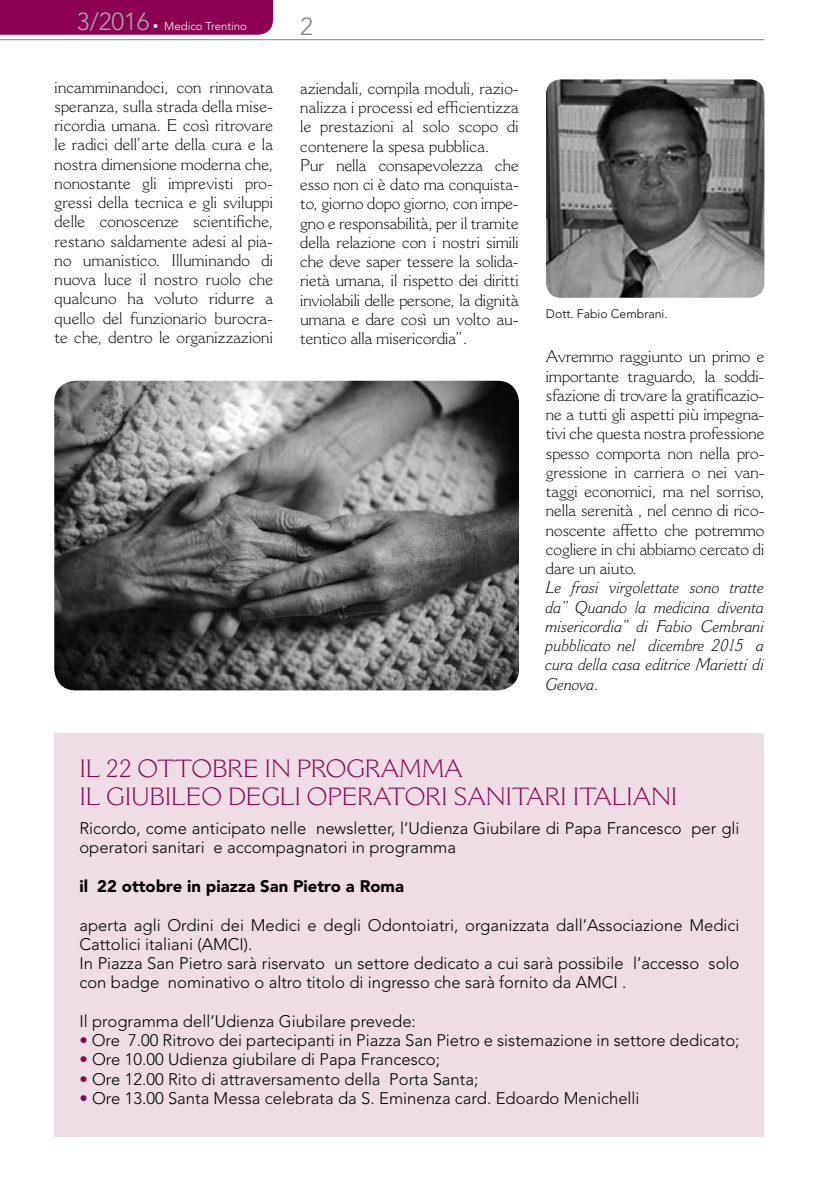
<style>
.page{position:relative;width:819px;height:1191px;background:#fff}
.page>*{position:absolute;margin:0;border:0;box-sizing:border-box;transform-origin:0 0}
.t1{font:300 24.5px "Cantoria";color:#8c0052}
.t2{font:300 24.5px "Avenir";color:#808285}
.t3{font:300 16.62px/19.2px "Cantoria";color:#000;text-align:justify}
.t4{font:300 16.62px/19.2px "Avenir";color:#000}
.t5{font:italic 300 16.62px/19.2px "Cantoria";color:#000;text-align:justify}
.t6{font:900 16.62px "Avenir";color:#000}
.t7{font:300 12.25px "Avenir";color:#000}
.t8{font:300 11.38px "Avenir";color:#fff}
.s1{font-size:24.5px;color:#a7a9ac}
.s2{color:#8c0052}
</style>
<div class="page">
<hr style="left:0;top:39px;width:764px;height:1px;background:#808285">
<div style="left:0;top:0;width:273px;height:35px;background:#8c0052"></div>
<img style="left:546px;top:79px;width:218px;height:219px">
<img style="left:54px;top:381px;width:465px;height:309px">
<div style="left:55px;top:733px;width:709px;height:403px;background:#efdde5"></div>
<p class="t8" style="left:77px;top:19px;width:171px"><span class="s1">3/2016</span> • Medico Trentino</p>
<h1 class="t2" style="left:300px;top:12px;width:14px">2</h1>
<p class="t3" style="left:55px;top:77px;width:220px">incamminandoci, con rinnovata speranza, sulla strada della mise&shy;ricordia umana. E così ritrovare le radici dell’arte della cura e la nostra dimensione moderna che, nonostante gli imprevisti pro&shy;gressi della tecnica e gli sviluppi delle conoscenze scientifiche, restano saldamente adesi al pia&shy;no umanistico. Illuminando di nuova luce il nostro ruolo che qualcuno ha voluto ridurre a quello del funzionario burocra&shy;te che, dentro le organizzazioni</p>
<p class="t3" style="left:300px;top:78px;width:220px;text-align:left">aziendali, compila moduli, razio&shy;nalizza i processi ed efficientizza le prestazioni al solo scopo di contenere la spesa pubblica.<br>Pur nella consapevolezza che esso non ci è dato ma conquista&shy;to, giorno dopo giorno, con impe&shy;gno e responsabilità, per il tramite della relazione con i nostri simili che deve saper tessere la solida&shy;rietà umana, il rispetto dei diritti inviolabili delle persone, la dignità umana e dare così un volto au&shy;tentico alla misericordia”.</p>
<p class="t7" style="left:546px;top:306px;width:123px">Dott. Fabio Cembrani.</p>
<p class="t3" style="left:546px;top:347px;width:220px">Avremmo raggiunto un primo e importante traguardo, la soddi&shy;sfazione di trovare la gratificazio&shy;ne a tutti gli aspetti più impegna&shy;tivi che questa nostra professione spesso comporta non nella pro&shy;gressione in carriera o nei van&shy;taggi economici, ma nel sorriso, nella serenità , nel cenno di rico&shy;noscente affetto che potremmo cogliere in chi abbiamo cercato di dare un aiuto.</p>
<p class="t5" style="left:546px;top:578px;width:220px">Le frasi virgolettate sono tratte da” Quando la medicina diventa misericordia” di Fabio Cembrani pubblicato nel dicembre 2015 a cura della casa editrice Marietti di Genova.</p>
<h1 class="t1" style="left:79px;top:753px;width:77px">Il 22 ottobre</h1>
<h1 class="t1" style="left:264px;top:753px;width:52px">in programma</h1>
<h1 class="t1" style="left:79px;top:781px;width:60px">il Giubileo</h1>
<h1 class="t1" style="left:228px;top:781px;width:15px">degli</h1>
<h1 class="t1" style="left:307px;top:781px;width:37px">Operatori</h1>
<h1 class="t1" style="left:453px;top:781px;width:29px">Sanitari</h1>
<h1 class="t1" style="left:572px;top:781px;width:22px">Italiani</h1>
<p class="t4" style="left:79px;top:819px;width:661px">Ricordo, come anticipato nelle newsletter, l’Udienza Giubilare di Papa Francesco per gli operatori sanitari e accompagnatori in programma</p>
<p class="t6" style="left:79px;top:876px;width:326px">il 22 ottobre in piazza San Pietro a Roma</p>
<p class="t4" style="left:79px;top:915px;width:661px">aperta agli Ordini dei Medici e degli Odontoiatri, organizzata dall’Associazione Medici Cattolici italiani (AMCI).<br>In Piazza San Pietro sarà riservato un settore dedicato a cui sarà possibile l’accesso solo con badge nominativo o altro titolo di ingresso che sarà fornito da AMCI .</p>
<p class="t4" style="left:79px;top:1011px;width:338px">Il programma dell’Udienza Giubilare prevede:</p>
<p class="t4" style="left:79px;top:1030px;width:661px"><span class="s2">•</span> Ore 7.00 Ritrovo dei partecipanti in Piazza San Pietro e sistemazione in settore dedicato;</p>
<p class="t4" style="left:79px;top:1050px;width:362px"><span class="s2">•</span> Ore 10.00 Udienza giubilare di Papa Francesco;</p>
<p class="t4" style="left:79px;top:1069px;width:400px"><span class="s2">•</span> Ore 12.00 Rito di attraversamento della Porta Santa;</p>
<p class="t4" style="left:79px;top:1088px;width:561px"><span class="s2">•</span> Ore 13.00 Santa Messa celebrata da S. Eminenza card. Edoardo Menichelli</p>
</div>
